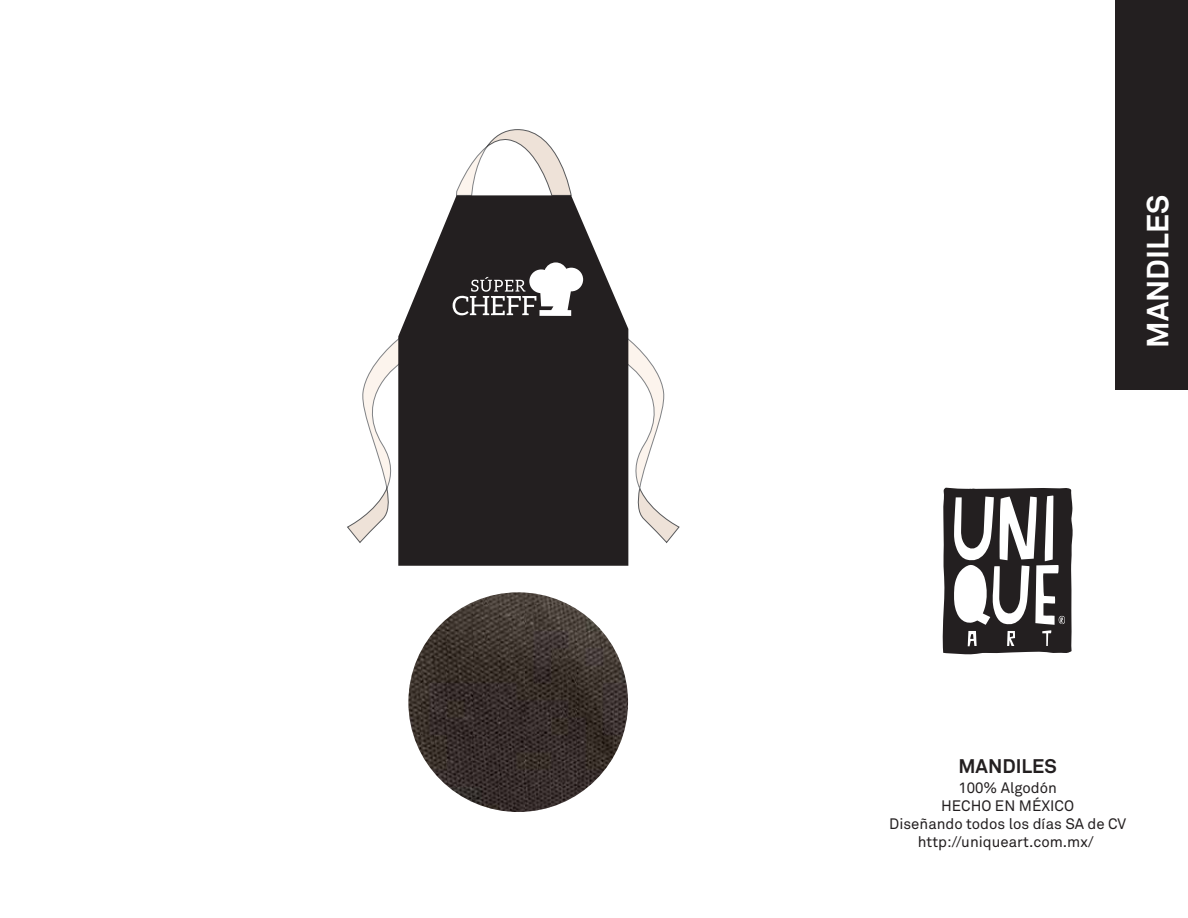
<style>
.page{position:relative;width:1188px;height:918px;background:#fff}
.page>*{position:absolute;margin:0;border:0;box-sizing:border-box;transform-origin:0 0}
.t1{font:700 30.3px "Akkurat";color:#fff}
.t2{font:700 19.5px "Akkurat";color:#231f20}
.t3{font:15px/18px "Akkurat";color:#231f20;text-align:center}
</style>
<div class="page">
<div style="left:1116px;top:0;width:72px;height:389px;background:#231f20"></div>
<svg style="left:942px;top:487px;width:131px;height:168px"></svg>
<svg style="left:456px;top:129px;width:116px;height:66px"></svg>
<svg style="left:347px;top:339px;width:51px;height:204px"></svg>
<svg style="left:628px;top:337px;width:51px;height:207px"></svg>
<svg style="left:398px;top:195px;width:230px;height:371px;background:#393637"></svg>
<svg style="left:453px;top:262px;width:130px;height:54px"></svg>
<img style="left:408px;top:592px;width:220px;height:220px;border-radius:110px">
<h1 class="t1" style="left:1139px;top:348px;width:154px;rotate:-90deg">MANDILES</h1>
<h2 class="t2" style="left:959px;top:754px;width:100px">MANDILES</h2>
<p class="t3" style="left:889px;top:779px;width:238px">100% Algodón<br>HECHO EN MÉXICO<br>Diseñando todos los días SA de CV http://uniqueart.com.mx/</p>
</div>
